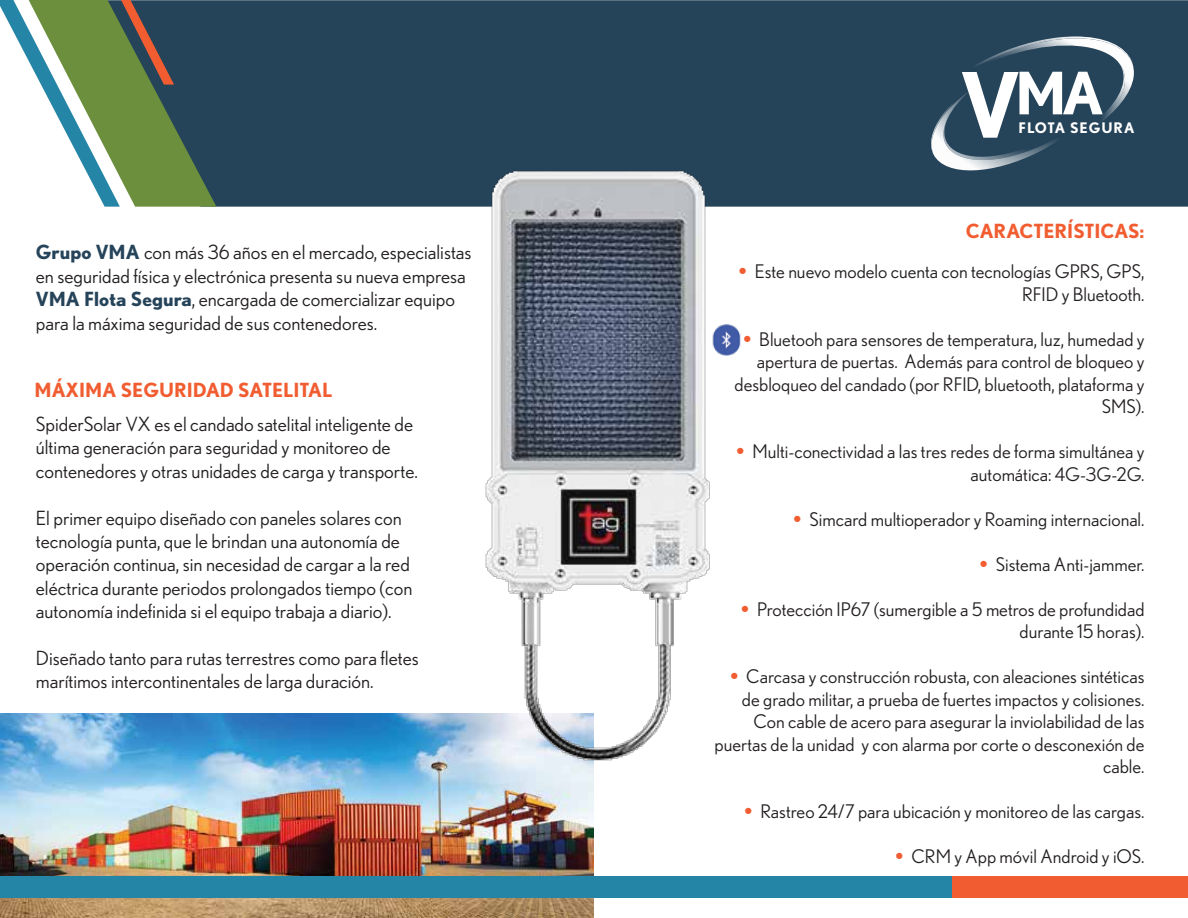
<style>
.page{position:relative;width:1188px;height:918px;background:#fff}
.page>*{position:absolute;margin:0;border:0;box-sizing:border-box;transform-origin:0 0}
.t1{font:19.5px/23.4px "Nobel";color:#231f20}
.t2{font:700 19.5px "Nobel";color:#f15d31}
.t3{font:18.75px/22.5px "Nobel";color:#231f20;text-align:right}
.t4{font:700 14.55px "Nobel";letter-spacing:.06em;color:#fff}
.s1{font-weight:700;color:#254359}
.s2{font-weight:700;color:#f15d31}
</style>
<div class="page">
<img style="left:0;top:714px;width:594px;height:204px">
<div style="left:0;top:876px;width:1188px;height:21px;background:#2585a6"></div>
<div style="left:953px;top:876px;width:235px;height:21px;background:#f15d31"></div>
<div style="left:216px;top:0;width:972px;height:207px;background:#254359"></div>
<svg style="left:174px;top:0;width:42px;height:207px;background:#335253"></svg>
<svg style="left:0;top:0;width:174px;height:207px"></svg>
<img style="left:219px;top:162px;width:750px;height:615px">
<svg style="left:923px;top:30px;width:211px;height:147px"></svg>
<img style="left:703px;top:322px;width:46px;height:34px">
<p class="t1" style="left:36px;top:240px;width:437px"><span class="s1">Grupo VMA</span> con más 36 años en el mercado, especialistas en seguridad física y electrónica presenta su nueva empresa <span class="s1">VMA Flota Segura</span>, encargada de comercializar equipo para la máxima seguridad de sus contenedores.</p>
<p class="t2" style="left:35px;top:379px;width:299px">MÁXIMA SEGURIDAD SATELITAL</p>
<p class="t1" style="left:36px;top:412px;width:384px">SpiderSolar VX es el candado satelital inteligente de última generación para seguridad y monitoreo de contenedores y otras unidades de carga y transporte.</p>
<p class="t1" style="left:36px;top:506px;width:378px">El primer equipo diseñado con paneles solares con tecnología punta, que le brindan una autonomía de operación continua, sin necesidad de cargar a la red eléctrica durante periodos prolongados tiempo (con autonomía indefinida si el equipo trabaja a diario).</p>
<p class="t1" style="left:36px;top:646px;width:384px">Diseñado tanto para rutas terrestres como para fletes marítimos intercontinentales de larga duración.</p>
<p class="t4" style="left:1019px;top:119px;width:117px">FLOTA SEGURA</p>
<p class="t2" style="left:966px;top:220px;width:180px">CARACTERÍSTICAS:</p>
<p class="t3" style="left:739px;top:260px;width:407px"><span class="s2">•</span> Este nuevo modelo cuenta con tecnologías GPRS, GPS,<br>RFID y Bluetooth.</p>
<p class="t3" style="left:735px;top:328px;width:412px"><span class="s2">•</span> Bluetooh para sensores de temperatura, luz, humedad y apertura de puertas. Además para control de bloqueo y desbloqueo del candado (por RFID, bluetooth, plataforma y SMS).</p>
<p class="t3" style="left:737px;top:440px;width:409px"><span class="s2">•</span> Multi-conectividad a las tres redes de forma simultánea y automática: 4G-3G-2G.</p>
<p class="t3" style="left:794px;top:508px;width:352px"><span class="s2">•</span> Simcard multioperador y Roaming internacional.</p>
<p class="t3" style="left:980px;top:553px;width:166px"><span class="s2">•</span> Sistema Anti-jammer.</p>
<p class="t3" style="left:741px;top:598px;width:405px"><span class="s2">•</span> Protección IP67 (sumergible a 5 metros de profundidad durante 15 horas).</p>
<p class="t3" style="left:715px;top:665px;width:432px"><span class="s2">•</span> Carcasa y construcción robusta, con aleaciones sintéticas de grado militar, a prueba de fuertes impactos y colisiones.<br>Con cable de acero para asegurar la inviolabilidad de las puertas de la unidad y con alarma por corte o desconexión de cable.</p>
<p class="t3" style="left:745px;top:800px;width:401px"><span class="s2">•</span> Rastreo 24/7 para ubicación y monitoreo de las cargas.</p>
<p class="t3" style="left:896px;top:845px;width:250px"><span class="s2">•</span> CRM y App móvil Android y iOS.</p>
</div>
